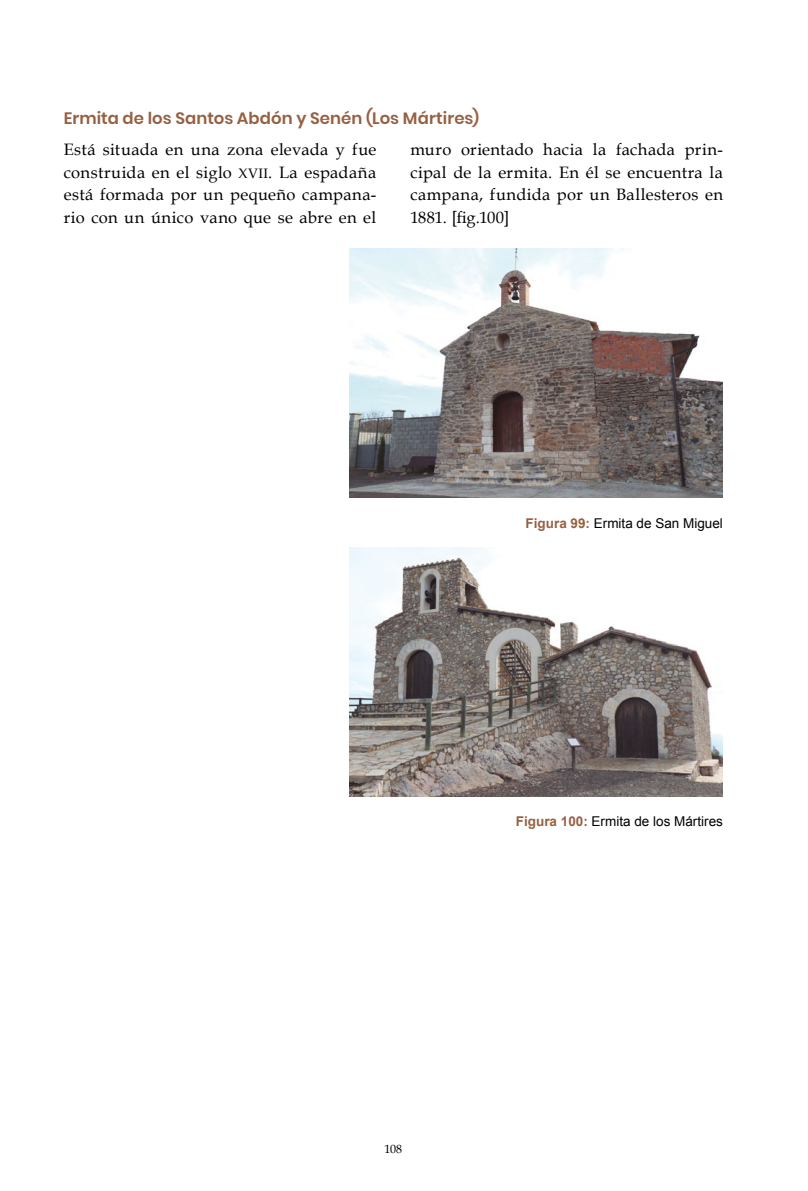
<style>
.page{position:relative;width:808px;height:1191px;background:#fff}
.page>*{position:absolute;margin:0;border:0;box-sizing:border-box;transform-origin:0 0}
.t1{font:16.5px/22.6px "Book Antiqua";letter-spacing:.02em;color:#000;text-align:justify}
.t2{font:600 16.5px "Poppins";letter-spacing:.005em;color:#966142}
.t3{font:13.5px "Arial";color:#000}
.t4{font:12px "Book Antiqua";color:#000}
.s1{font-size:13.65px}
.s2{font-weight:700;color:#966142}
</style>
<div class="page">
<img style="left:350px;top:249px;width:373px;height:248px">
<img style="left:350px;top:547px;width:373px;height:249px">
<p class="t2" style="left:64px;top:108px;width:417px">Ermita de los Santos Abdón y Senén (Los Mártires)</p>
<p class="t1" style="left:64px;top:138px;width:314px">Está situada en una zona elevada y fue construida en el siglo <span class="s1">xvii</span>. La espadaña está formada por un pequeño campana&shy;rio con un único vano que se abre en el</p>
<p class="t1" style="left:410px;top:138px;width:314px">muro orientado hacia la fachada prin&shy;cipal de la ermita. En él se encuentra la campana, fundida por un Ballesteros en 1881. [fig.100]</p>
<p class="t3" style="left:526px;top:514px;width:199px"><span class="s2">Figura 99:</span> Ermita de San Miguel</p>
<p class="t3" style="left:516px;top:813px;width:209px"><span class="s2">Figura 100:</span> Ermita de los Mártires</p>
<p class="t4" style="left:384px;top:1141px;width:19px">108</p>
</div>
